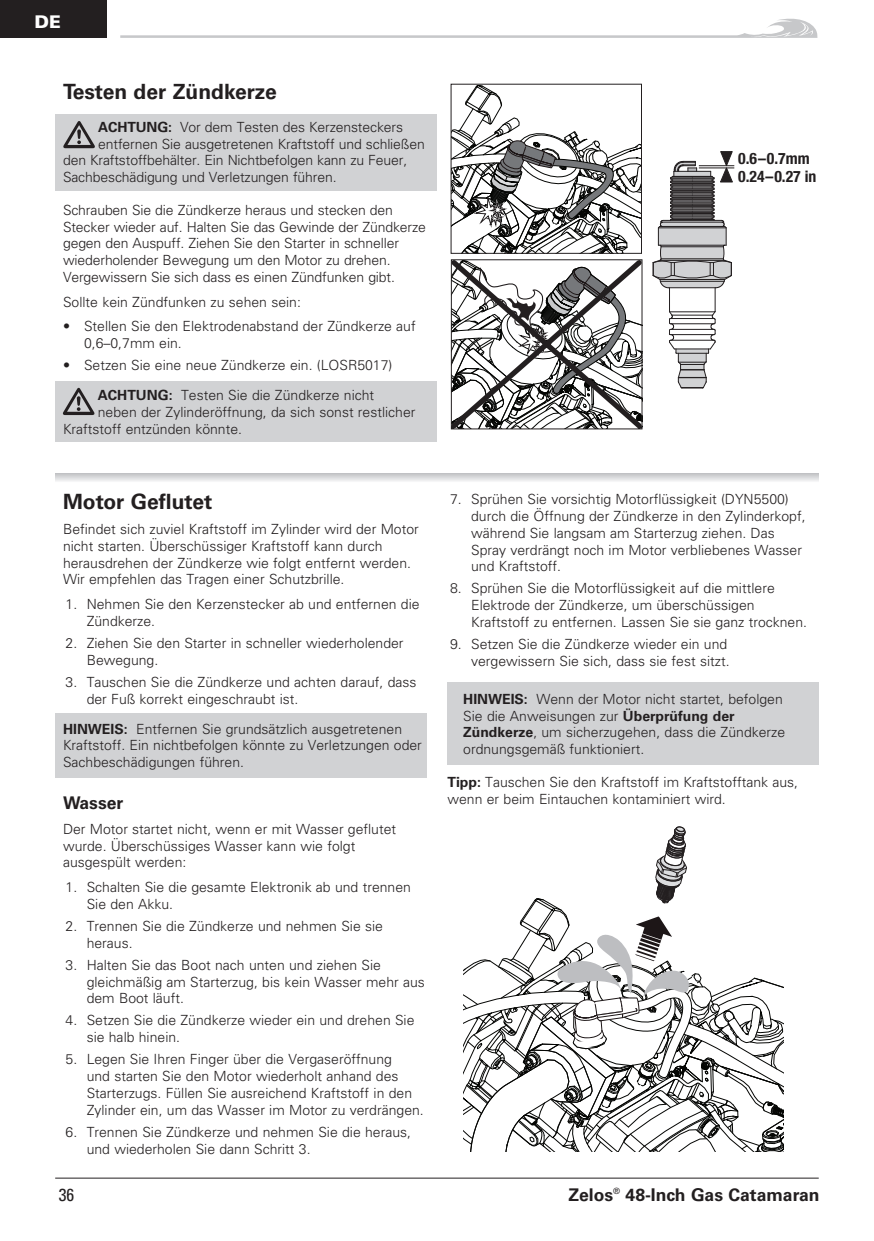
<style>
.page{position:relative;width:874px;height:1241px;background:#fff}
.page>*{position:absolute;margin:0;border:0;box-sizing:border-box;transform-origin:0 0}
.t1{font:700 21px "Univers LT Std";color:#231f20}
.t2{font:700 17.5px "Univers LT Std";color:#231f20}
.t3{font:condensed 17.5px "Univers LT Std";color:#231f20}
.t4{font:900 17.5px "Univers LT Std";color:#fff}
.t5{font:700 condensed 15.75px/17.5px "Helvetica Neue LT Std";color:#231f20}
.t6{font:300 14px/16.8px "Univers LT Std";color:#231f20}
.s1{font-weight:700}
</style>
<div class="page">
<div style="left:447px;top:682px;width:371px;height:83px;background:#d1d2d4"></div>
<div style="left:55px;top:114px;width:382px;height:76px;background:#d1d2d4"></div>
<div style="left:55px;top:381px;width:382px;height:61px;background:#d1d2d4"></div>
<div style="left:55px;top:713px;width:371px;height:65px;background:#d1d2d4"></div>
<svg style="left:55px;top:474px;width:763px;height:7px;background:#dadbdd"></svg>
<hr style="left:698px;top:165px;width:36px;height:1px;background:#231f20">
<hr style="left:698px;top:167px;width:36px;height:1px;background:#231f20">
<svg style="left:652px;top:151px;width:80px;height:238px"></svg>
<svg style="left:63px;top:121px;width:32px;height:27px"></svg>
<svg style="left:63px;top:388px;width:31px;height:27px"></svg>
<svg style="left:463px;top:826px;width:321px;height:325px"></svg>
<svg style="left:450px;top:85px;width:193px;height:345px"></svg>
<div style="left:450px;top:84px;width:191px;height:170px;border:1px solid #231f20"></div>
<hr style="left:55px;top:1177px;width:763px;height:1px;background:#231f20">
<div style="left:0;top:0;width:106px;height:38px;background:#231f20"></div>
<svg style="left:120px;top:18px;width:697px;height:20px"></svg>
<p class="t4" style="left:35px;top:13px;width:28px">DE</p>
<h1 class="t1" style="left:63px;top:82px;width:215px">Testen der Zündkerze</h1>
<p class="t6" style="left:98px;top:119px;width:306px"><span class="s1">ACHTUNG:</span> Vor dem Testen des Kerzensteckers</p>
<p class="t6" style="left:98px;top:136px;width:328px">entfernen Sie ausgetretenen Kraftstoff und schließen</p>
<p class="t6" style="left:63px;top:153px;width:345px">den Kraftstoffbehälter. Ein Nichtbefolgen kann zu Feuer,</p>
<p class="t6" style="left:63px;top:170px;width:275px">Sachbeschädigung und Verletzungen führen.</p>
<p class="t6" style="left:63px;top:202px;width:364px">Schrauben Sie die Zündkerze heraus und stecken den Stecker wieder auf. Halten Sie das Gewinde der Zündkerze gegen den Auspuff. Ziehen Sie den Starter in schneller wiederholender Bewegung um den Motor zu drehen.<br>Vergewissern Sie sich dass es einen Zündfunken gibt.</p>
<p class="t6" style="left:63px;top:294px;width:239px">Sollte kein Zündfunken zu sehen sein:</p>
<p class="t6" style="left:84px;top:319px;width:333px;text-indent:-21px">• Stellen Sie den Elektrodenabstand der Zündkerze auf<br>0,6–0,7mm ein.</p>
<p class="t6" style="left:98px;top:351px;width:296px;line-height:29.9px;text-indent:-35px">• Setzen Sie eine neue Zündkerze ein. (LOSR5017)<br><span class="s1">ACHTUNG:</span> Testen Sie die Zündkerze nicht</p>
<p class="t6" style="left:63px;top:404px;width:354px;text-indent:35px">neben der Zylinderöffnung, da sich sonst restlicher<br>Kraftstoff entzünden könnte.</p>
<p class="t5" style="left:738px;top:152px;width:80px">0.6–0.7mm<br>0.24–0.27 in</p>
<h1 class="t1" style="left:63px;top:492px;width:151px">Motor Geflutet</h1>
<p class="t6" style="left:63px;top:521px;width:357px">Befindet sich zuviel Kraftstoff im Zylinder wird der Motor nicht starten. Überschüssiger Kraftstoff kann durch herausdrehen der Zündkerze wie folgt entfernt werden.<br>Wir empfehlen das Tragen einer Schutzbrille.</p>
<p class="t6" style="left:87px;top:596px;width:334px;text-indent:-21px">1. Nehmen Sie den Kerzenstecker ab und entfernen die<br>Zündkerze.</p>
<p class="t6" style="left:87px;top:635px;width:318px;text-indent:-21px">2. Ziehen Sie den Starter in schneller wiederholender<br>Bewegung.</p>
<p class="t6" style="left:87px;top:674px;width:331px;text-indent:-21px">3. Tauschen Sie die Zündkerze und achten darauf, dass der Fuß korrekt eingeschraubt ist.</p>
<p class="t6" style="left:63px;top:721px;width:360px"><span class="s1">HINWEIS:</span> Entfernen Sie grundsätzlich ausgetretenen<br>Kraftstoff. Ein nichtbefolgen könnte zu Verletzungen oder<br>Sachbeschädigungen führen.</p>
<p class="t2" style="left:63px;top:794px;width:62px">Wasser</p>
<p class="t6" style="left:63px;top:821px;width:334px">Der Motor startet nicht, wenn er mit Wasser geflutet wurde. Überschüssiges Wasser kann wie folgt ausgespült werden:</p>
<p class="t6" style="left:87px;top:879px;width:326px;text-indent:-21px">1. Schalten Sie die gesamte Elektronik ab und trennen<br>Sie den Akku.</p>
<p class="t6" style="left:87px;top:918px;width:298px;text-indent:-21px">2. Trennen Sie die Zündkerze und nehmen Sie sie heraus.</p>
<p class="t6" style="left:87px;top:957px;width:340px;text-indent:-21px">3. Halten Sie das Boot nach unten und ziehen Sie gleichmäßig am Starterzug, bis kein Wasser mehr aus dem Boot läuft.</p>
<p class="t6" style="left:87px;top:1013px;width:329px;text-indent:-21px">4. Setzen Sie die Zündkerze wieder ein und drehen Sie sie halb hinein.</p>
<p class="t6" style="left:87px;top:1052px;width:338px;text-indent:-21px">5. Legen Sie Ihren Finger über die Vergaseröffnung<br>und starten Sie den Motor wiederholt anhand des Starterzugs. Füllen Sie ausreichend Kraftstoff in den Zylinder ein, um das Wasser im Motor zu verdrängen.</p>
<p class="t6" style="left:87px;top:1124px;width:326px;text-indent:-21px">6. Trennen Sie Zündkerze und nehmen Sie die heraus, und wiederholen Sie dann Schritt 3.</p>
<p class="t3" style="left:59px;top:1186px;width:17px">36</p>
<p class="t6" style="left:471px;top:492px;width:336px;text-indent:-21px">7. Sprühen Sie vorsichtig Motorflüssigkeit (DYN5500) durch die Öffnung der Zündkerze in den Zylinderkopf, während Sie langsam am Starterzug ziehen. Das Spray verdrängt noch im Motor verbliebenes Wasser und Kraftstoff.</p>
<p class="t6" style="left:471px;top:581px;width:337px;text-indent:-21px">8. Sprühen Sie die Motorflüssigkeit auf die mittlere<br>Elektrode der Zündkerze, um überschüssigen<br>Kraftstoff zu entfernen. Lassen Sie sie ganz trocknen.</p>
<p class="t6" style="left:450px;top:637px;width:281px;text-align:right">9. Setzen Sie die Zündkerze wieder ein und vergewissern Sie sich, dass sie fest sitzt.</p>
<p class="t6" style="left:463px;top:691px;width:323px"><span class="s1">HINWEIS:</span> Wenn der Motor nicht startet, befolgen Sie die Anweisungen zur <span class="s1">Überprüfung der Zündkerze</span>, um sicherzugehen, dass die Zündkerze ordnungsgemäß funktioniert.</p>
<p class="t6" style="left:447px;top:774px;width:352px"><span class="s1">Tipp:</span> Tauschen Sie den Kraftstoff im Kraftstofftank aus, wenn er beim Eintauchen kontaminiert wird.</p>
<p class="t2" style="left:568px;top:1186px;width:252px">Zelos<sup>®</sup> 48-Inch Gas Catamaran</p>
</div>
